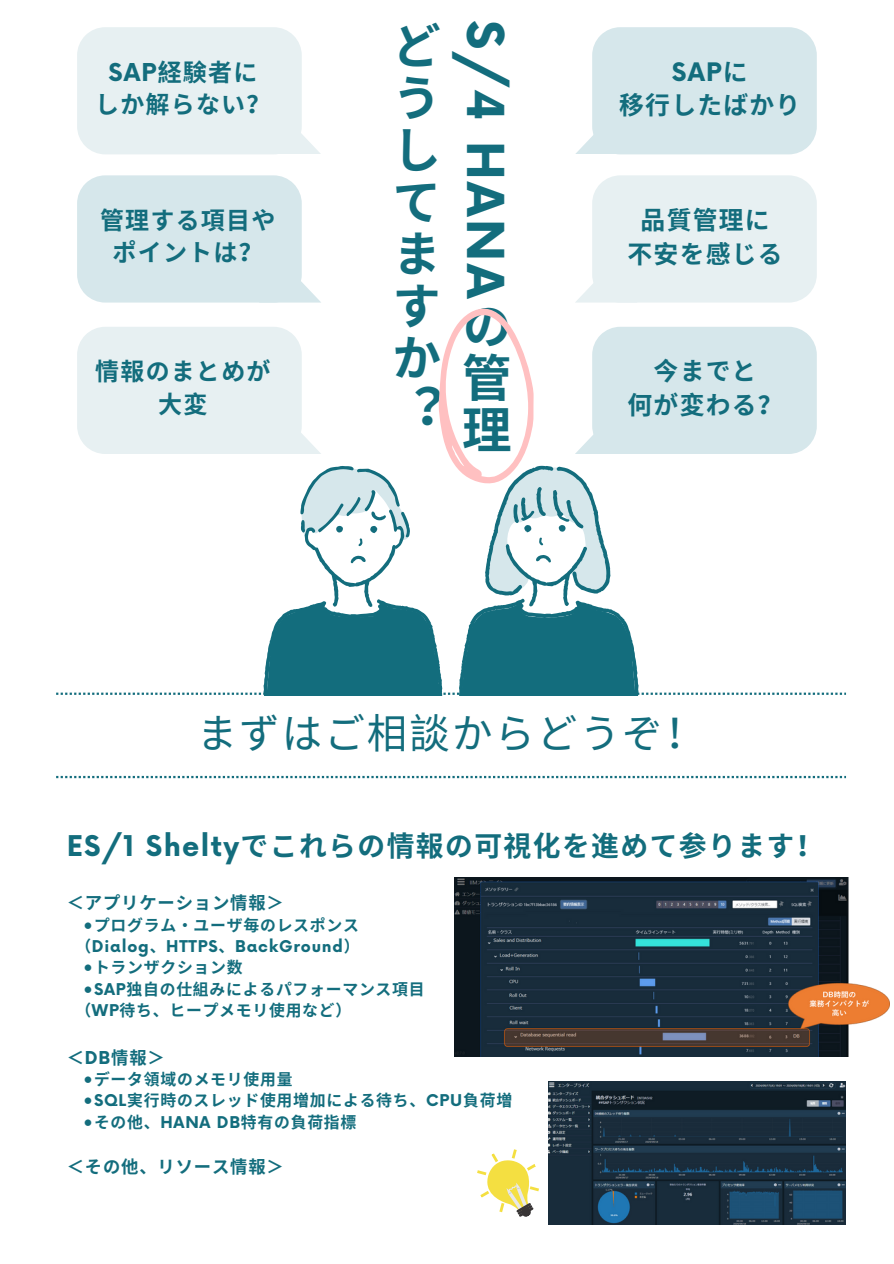
<style>
.page{position:relative;width:894px;height:1264px;background:#fff}
.page>*{position:absolute;margin:0;border:0;box-sizing:border-box;transform-origin:0 0}
.t1{font:700 49.5px/52.1px "Noto Sans CJ Ksc";color:#136d7d}
.t2{font:700 49.5px "Now";color:#136d7d}
.t3{font:40.5px "Noto Sans CJ Ksc";letter-spacing:.05em;color:#136d7d}
.t4{font:700 27.75px "Noto Sans CJ Ksc";letter-spacing:.05em;color:#136d7d}
.t5{font:700 24.75px/33.8px "Noto Sans CJ Ksc";letter-spacing:.05em;color:#136d7d;text-align:center}
.t6{font:700 24px/32.7px "Noto Sans CJ Ksc";letter-spacing:.05em;color:#136d7d;text-align:center}
.t7{font:700 17.25px "Noto Sans CJ Ksc";letter-spacing:.05em;color:#136d7d}
.t8{font:700 15.75px "Noto Sans CJ Ksc";letter-spacing:.05em;color:#136d7d}
.t9{font:700 15.75px "Now";letter-spacing:.05em;color:#136d7d}
.s1{font-family:"Now"}
.s2{font-family:"Noto Sans CJ Ksc"}
</style>
<div class="page">
<svg style="left:575px;top:27px;width:241px;height:127px"></svg>
<svg style="left:77px;top:27px;width:244px;height:127px"></svg>
<svg style="left:56px;top:776px;width:789px;height:2px"></svg>
<svg style="left:56px;top:175px;width:789px;height:520px"></svg>
<svg style="left:477px;top:1149px;width:62px;height:68px"></svg>
<img style="left:454px;top:877px;width:435px;height:179px">
<img style="left:548px;top:1081px;width:297px;height:143px">
<p class="t6" style="left:95px;top:54px;width:177px"><span class="s1">SAP</span>経験者にしか解らない？</p>
<h2 class="t6" style="left:100px;top:202px;width:177px">管理する項目やポイントは？</h2>
<h3 class="t6" style="left:95px;top:354px;width:177px">情報のまとめが大変</h3>
<h5 class="t1" style="left:392px;top:17px;width:46px">どうしてますか？</h5>
<h1 class="t2" style="left:511px;top:20px;width:281px;rotate:90deg">S/4 HANA</h1>
<h4 class="t1" style="left:462px;top:297px;width:51px">の管理</h4>
<h5 class="t5" style="left:619px;top:53px;width:183px"><span class="s1">SAP</span>に<br>移行したばかり</h5>
<h5 class="t5" style="left:627px;top:201px;width:157px">品質管理に不安を感じる</h5>
<p class="t5" style="left:627px;top:353px;width:157px">今までと<br>何が変わる？</p>
<p class="t3" style="left:197px;top:700px;width:510px">まずはご相談からどうぞ！</p>
<p class="t4" style="left:67px;top:824px;width:758px"><span class="s1">ES/1 Shelty</span>でこれらの情報の可視化を進めて参ります！</p>
<p class="t7" style="left:67px;top:889px;width:219px">＜アプリケーション情報＞</p>
<p class="t8" style="left:83px;top:912px;width:277px"><span class="s1">•</span>プログラム・ユーザ毎のレスポンス</p>
<p class="t9" style="left:75px;top:937px;width:285px"><span class="s2">（</span>Dialog<span class="s2">、</span>HTTPS<span class="s2">、</span>BackGround<span class="s2">）</span></p>
<p class="t8" style="left:83px;top:955px;width:161px"><span class="s1">•</span>トランザクション数</p>
<h6 class="t8" style="left:83px;top:976px;width:338px"><span class="s1">•SAP</span>独自の仕組みによるパフォーマンス項目</h6>
<p class="t8" style="left:75px;top:997px;width:277px">（<span class="s1">WP</span>待ち、ヒープメモリ使用など）</p>
<p class="t7" style="left:67px;top:1043px;width:100px">＜<span class="s1">DB</span>情報＞</p>
<p class="t8" style="left:83px;top:1066px;width:211px"><span class="s1">•</span>データ領域のメモリ使用量</p>
<p class="t8" style="left:83px;top:1087px;width:430px"><span class="s1">•SQL</span>実行時のスレッド使用増加による待ち、<span class="s1">CPU</span>負荷増</p>
<p class="t8" style="left:83px;top:1109px;width:274px"><span class="s1">•</span>その他、<span class="s1">HANA DB</span>特有の負荷指標</p>
<p class="t7" style="left:67px;top:1152px;width:219px">＜その他、リソース情報＞</p>
</div>
